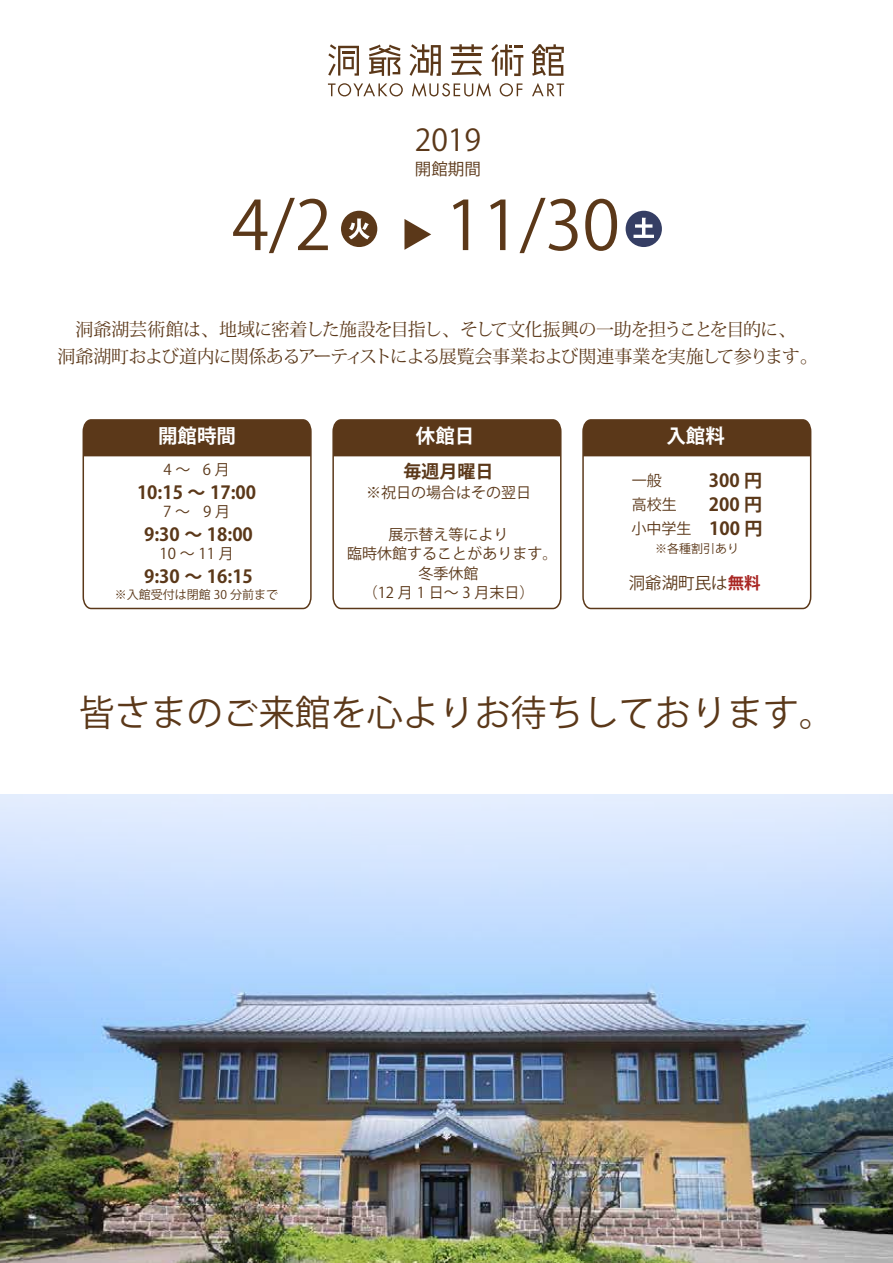
<style>
.page{position:relative;width:893px;height:1263px;background:#fff}
.page>*{position:absolute;margin:0;border:0;box-sizing:border-box;transform-origin:0 0}
.t1{font:67.5px "Koz Go Pro";color:#5b3819}
.t2{font:36px "Koz Go Pro";color:#5b3819}
.t3{font:30px "Koz Go Pro";color:#5b3819}
.t4{font:700 19.5px "Koz Go Pr 6 N";color:#fff}
.t5{font:18px/27px "Koz Min Pro";letter-spacing:-.045em;color:#5b3819}
.t6{font:700 18px "Koz Go Pro";color:#5b3819}
.t7{font:16.5px "Koz Go Pro";color:#5b3819}
.t8{font:15px/19.5px "Koz Go Pro";color:#5b3819;text-align:center}
.t9{font:12px "Koz Go Pro";color:#5b3819}
.s1{font-weight:700;font-size:18px}
.s2{font-weight:700;color:#a92724}
</style>
<div class="page">
<img style="left:0;top:794px;width:893px;height:469px">
<svg style="left:328px;top:83px;width:75px;height:13px"></svg>
<svg style="left:412px;top:83px;width:79px;height:14px"></svg>
<svg style="left:500px;top:83px;width:22px;height:13px"></svg>
<svg style="left:532px;top:83px;width:32px;height:13px"></svg>
<svg style="left:328px;top:44px;width:31px;height:32px"></svg>
<svg style="left:369px;top:45px;width:32px;height:31px"></svg>
<svg style="left:451px;top:44px;width:32px;height:8px"></svg>
<hr style="left:453px;top:54px;width:27px;height:2px;background:#5b3819">
<svg style="left:451px;top:61px;width:31px;height:15px"></svg>
<svg style="left:491px;top:44px;width:32px;height:32px"></svg>
<svg style="left:531px;top:44px;width:33px;height:32px"></svg>
<svg style="left:410px;top:44px;width:31px;height:32px"></svg>
<svg style="left:404px;top:219px;width:27px;height:31px"></svg>
<div style="left:341px;top:211px;width:36px;height:36px;background:#5b3819;border-radius:50%"></div>
<svg style="left:349px;top:218px;width:21px;height:21px"></svg>
<div style="left:626px;top:211px;width:36px;height:36px;background:#353e64;border-radius:50%"></div>
<svg style="left:633px;top:218px;width:21px;height:20px"></svg>
<svg style="left:83px;top:419px;width:229px;height:190px"></svg>
<svg style="left:332px;top:419px;width:229px;height:190px"></svg>
<svg style="left:582px;top:419px;width:229px;height:190px"></svg>
<h3 class="t3" style="left:415px;top:120px;width:68px">2019</h3>
<p class="t7" style="left:415px;top:158px;width:67px">開館期間</p>
<h1 class="t1" style="left:232px;top:182px;width:102px">4/2</h1>
<h1 class="t1" style="left:445px;top:182px;width:176px">11/30</h1>
<p class="t5" style="left:58px;top:315px;width:762px">　洞爺湖芸術館は、地域に密着した施設を目指し、そして文化振興の一助を担うことを目的に、洞爺湖町および道内に関係あるアーティストによる展覧会事業および関連事業を実施して参ります。</p>
<p class="t4" style="left:158px;top:425px;width:80px">開館時間</p>
<p class="t4" style="left:416px;top:425px;width:60px">休館日</p>
<p class="t4" style="left:666px;top:425px;width:60px">入館料</p>
<p class="t6" style="left:404px;top:460px;width:91px">毎週月曜日</p>
<p class="t8" style="left:366px;top:483px;width:166px">※祝日の場合はその翌日</p>
<p class="t8" style="left:347px;top:525px;width:211px">展示替え等により<br>臨時休館することがあります。冬季休館<br>（12 月 1 日～ 3 月末日）</p>
<p class="t8" style="left:163px;top:460px;width:68px">4～ 6月</p>
<p class="t6" style="left:137px;top:481px;width:121px">10:15 ～ 17:00</p>
<p class="t8" style="left:163px;top:502px;width:69px">7～ 9月</p>
<p class="t6" style="left:144px;top:523px;width:110px">9:30 ～ 18:00</p>
<p class="t8" style="left:159px;top:544px;width:76px">10～11月</p>
<p class="t6" style="left:144px;top:565px;width:110px">9:30 ～ 16:15</p>
<p class="t9" style="left:115px;top:586px;width:165px">※入館受付は閉館 30 分前まで</p>
<p class="t8" style="left:632px;top:468px;width:132px;line-height:24px;text-align:justify">一般　　 <span class="s1">300 円</span>高校生　 <span class="s1">200 円</span>小中学生 <span class="s1">100 円</span></p>
<p class="t9" style="left:655px;top:541px;width:85px">※各種割引あり</p>
<p class="t7" style="left:629px;top:572px;width:133px">洞爺湖町民は<span class="s2">無料</span></p>
<h2 class="t2" style="left:79px;top:690px;width:757px">皆さまのご来館を心よりお待ちしております。</h2>
</div>
